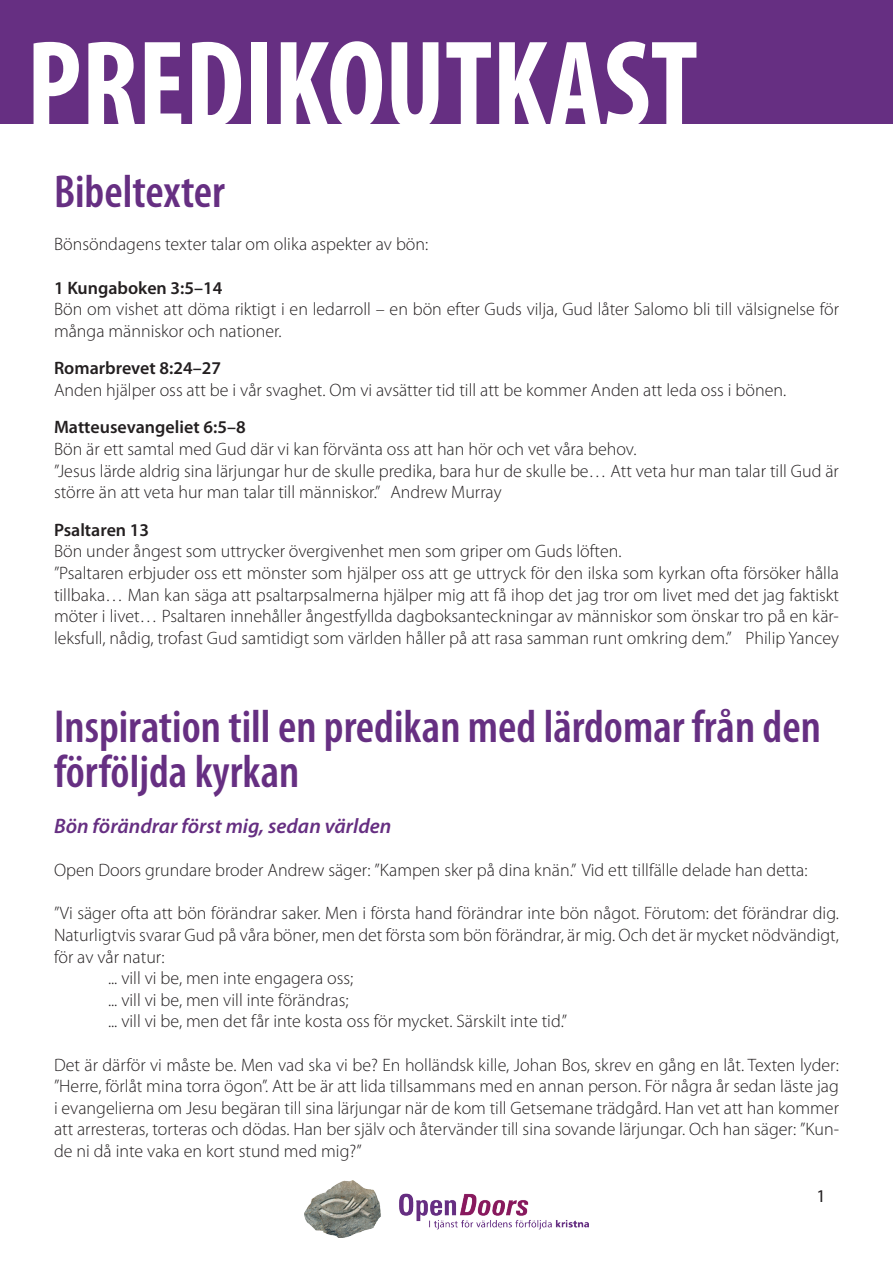
<style>
.page{position:relative;width:893px;height:1263px;background:#fff}
.page>*{position:absolute;margin:0;border:0;box-sizing:border-box;transform-origin:0 0}
.t1{font:700 condensed 127.2px "Myriad Pro";color:#fff;scale:.94 1}
.t2{font:600 condensed 46.5px/45px "Myriad Pro";color:#662f82}
.t3{font:italic 600 21px "Myriad Pro";color:#662f82}
.t4{font:300 18px/21.6px "Myriad Pro";color:#231f20}
.t5{font:600 18px "Myriad Pro";color:#231f20}
.t6{font:18px "Myriad Pro";color:#231f20}
</style>
<div class="page">
<img style="left:305px;top:1180px;width:283px;height:58px">
<div style="left:0;top:0;width:893px;height:124px;background:#662f82"></div>
<h1 class="t1" style="left:27px;top:6px;width:715px">PREDIKOUTKAST</h1>
<h2 class="t2" style="left:54px;top:170px;width:172px">Bibeltexter</h2>
<p class="t4" style="left:54px;top:233px;width:376px">Bönsöndagens texter talar om olika aspekter av bön:</p>
<p class="t5" style="left:54px;top:276px;width:170px">1 Kungaboken 3:5–14</p>
<p class="t4" style="left:54px;top:298px;width:787px">Bön om vishet att döma riktigt i en ledarroll – en bön efter Guds vilja, Gud låter Salomo bli till välsignelse för många människor och nationer.</p>
<p class="t5" style="left:54px;top:357px;width:169px">Romarbrevet 8:24–27</p>
<p class="t4" style="left:54px;top:379px;width:734px">Anden hjälper oss att be i vår svaghet. Om vi avsätter tid till att be kommer Anden att leda oss i bönen.</p>
<p class="t5" style="left:54px;top:416px;width:193px">Matteusevangeliet 6:5–8</p>
<p class="t4" style="left:54px;top:438px;width:786px">Bön är ett samtal med Gud där vi kan förvänta oss att han hör och vet våra behov.<br>”Jesus lärde aldrig sina lärjungar hur de skulle predika, bara hur de skulle be… Att veta hur man talar till Gud är större än att veta hur man talar till människor.” Andrew Murray</p>
<p class="t5" style="left:54px;top:518px;width:97px">Psaltaren 13</p>
<p class="t4" style="left:54px;top:540px;width:787px">Bön under ångest som uttrycker övergivenhet men som griper om Guds löften.<br>”Psaltaren erbjuder oss ett mönster som hjälper oss att ge uttryck för den ilska som kyrkan ofta försöker hålla tillbaka… Man kan säga att psaltarpsalmerna hjälper mig att få ihop det jag tror om livet med det jag faktiskt möter i livet… Psaltaren innehåller ångestfyllda dagboksanteckningar av människor som önskar tro på en kär&shy;leksfull, nådig, trofast Gud samtidigt som världen håller på att rasa samman runt omkring dem.” Philip Yancey</p>
<h2 class="t2" style="left:54px;top:705px;width:768px">Inspiration till en predikan med lärdomar från den förföljda kyrkan</h2>
<p class="t3" style="left:54px;top:812px;width:339px">Bön förändrar först mig, sedan världen</p>
<p class="t4" style="left:54px;top:859px;width:755px">Open Doors grundare broder Andrew säger: ”Kampen sker på dina knän.” Vid ett tillfälle delade han detta:</p>
<p class="t4" style="left:54px;top:902px;width:786px">”Vi säger ofta att bön förändrar saker. Men i första hand förändrar inte bön något. Förutom: det förändrar dig.</p>
<p class="t4" style="left:54px;top:924px;width:786px">Naturligtvis svarar Gud på våra böner, men det första som bön förändrar, är mig. Och det är mycket nödvändigt,</p>
<p class="t4" style="left:54px;top:945px;width:112px">för av vår natur:</p>
<p class="t4" style="left:108px;top:967px;width:247px">... vill vi be, men inte engagera oss;</p>
<p class="t4" style="left:108px;top:989px;width:242px">... vill vi be, men vill inte förändras;</p>
<p class="t4" style="left:108px;top:1010px;width:461px">... vill vi be, men det får inte kosta oss för mycket. Särskilt inte tid.”</p>
<p class="t4" style="left:54px;top:1053px;width:786px;text-align:justify">Det är därför vi måste be. Men vad ska vi be? En holländsk kille, Johan Bos, skrev en gång en låt. Texten lyder: ”Herre, förlåt mina torra ögon”. Att be är att lida tillsammans med en annan person. För några år sedan läste jag i evangelierna om Jesu begäran till sina lärjungar när de kom till Getsemane trädgård. Han vet att han kommer att arresteras, torteras och dödas. Han ber själv och återvänder till sina sovande lärjungar. Och han säger: ”Kun&shy;de ni då inte vaka en kort stund med mig?”</p>
<p class="t6" style="left:816px;top:1185px;width:11px">1</p>
</div>
